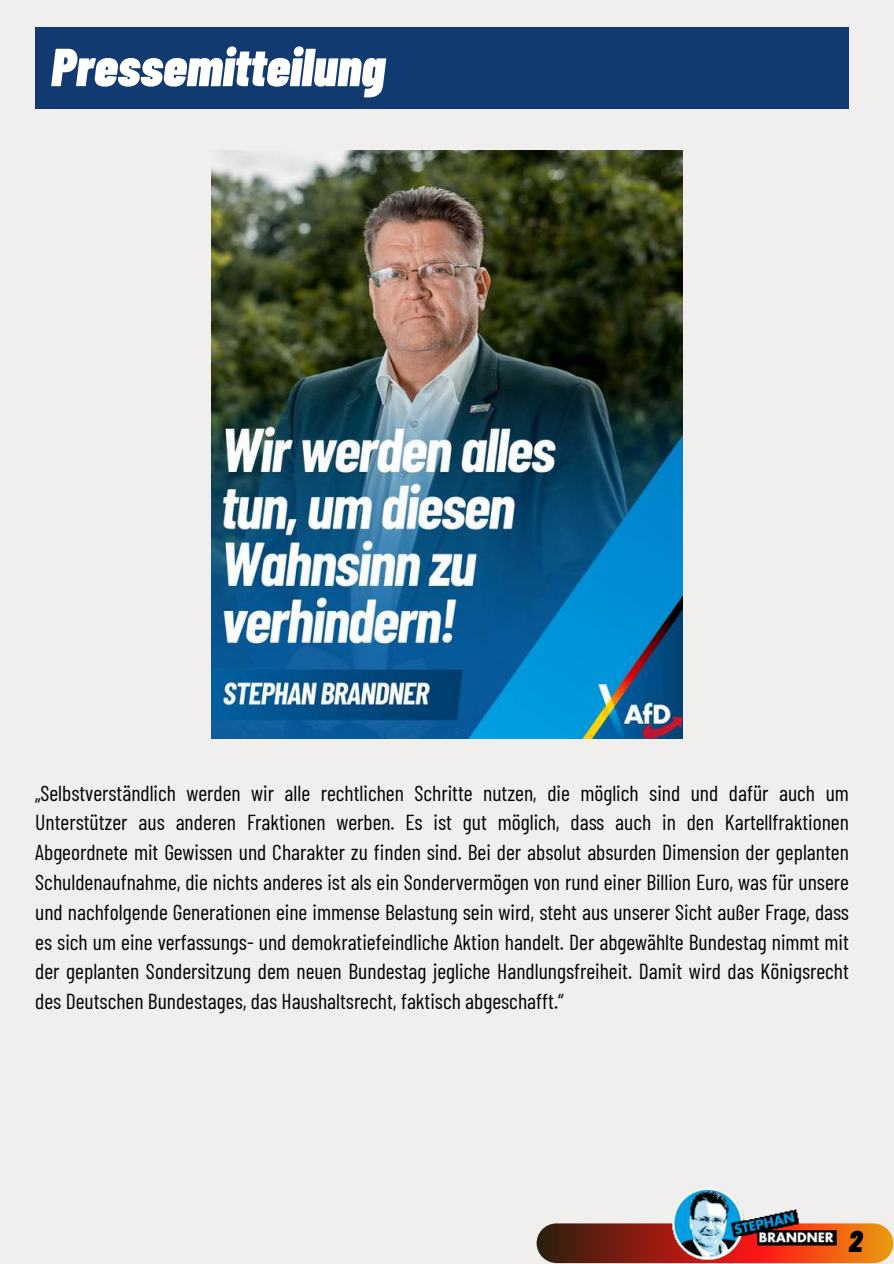
<style>
.page{position:relative;width:894px;height:1264px;background:#fff}
.page>*{position:absolute;margin:0;border:0;box-sizing:border-box;transform-origin:0 0}
.t1{font:italic 900 53.4px "Barlow Condensed";color:#fff}
.t2{font:italic 900 30px "Barlow Condensed";color:#000}
.t3{font:21.6px/29.8px "Barlow Condensed";color:#000;text-align:justify}
</style>
<div class="page">
<div style="left:0;top:0;width:893px;height:1263px;background:#f1eeee"></div>
<svg style="left:536px;top:1223px;width:356px;height:40px"></svg>
<img style="left:668px;top:1188px;width:171px;height:73px">
<div style="left:35px;top:27px;width:813px;height:81px;background:#113b70"></div>
<img style="left:211px;top:151px;width:471px;height:587px">
<h1 class="t1" style="left:51px;top:29px;width:335px">Pressemitteilung</h1>
<p class="t3" style="left:35px;top:776px;width:814px">„Selbstverständlich werden wir alle rechtlichen Schritte nutzen, die möglich sind und dafür auch um Unterstützer aus anderen Fraktionen werben. Es ist gut möglich, dass auch in den Kartellfraktionen Abgeordnete mit Gewissen und Charakter zu finden sind. Bei der absolut absurden Dimension der geplanten Schuldenaufnahme, die nichts anderes ist als ein Sondervermögen von rund einer Billion Euro, was für unsere und nachfolgende Generationen eine immense Belastung sein wird, steht aus unserer Sicht außer Frage, dass es sich um eine verfassungs- und demokratiefeindliche Aktion handelt. Der abgewählte Bundestag nimmt mit der geplanten Sondersitzung dem neuen Bundestag jegliche Handlungsfreiheit. Damit wird das Königsrecht des Deutschen Bundestages, das Haushaltsrecht, faktisch abgeschafft.“</p>
<h2 class="t2" style="left:848px;top:1219px;width:15px">2</h2>
</div>
